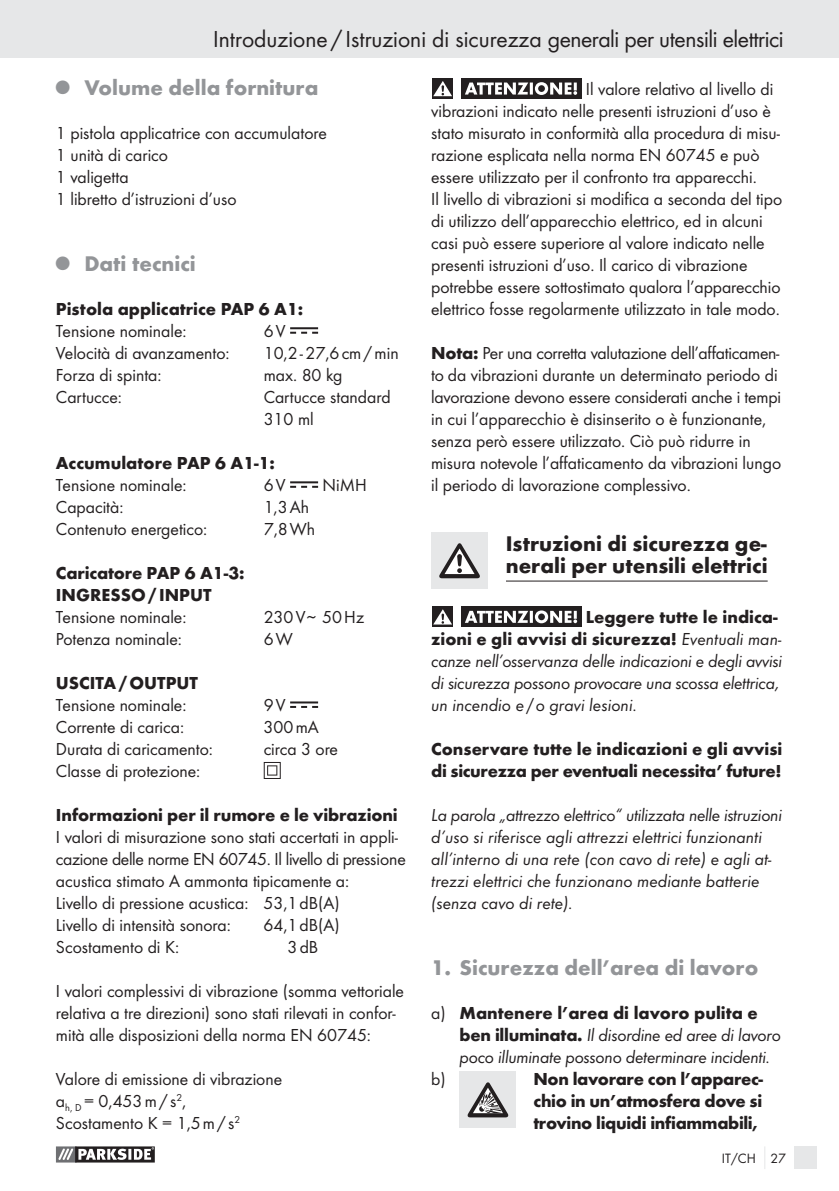
<style>
.page{position:relative;width:839px;height:1191px;background:#fff}
.page>*{position:absolute;margin:0;border:0;box-sizing:border-box;transform-origin:0 0}
.t1{font:24px "Futura Boo";color:#231f20}
.t2{font:700 22px "Futura";color:#939598}
.t3{font:700 22px/22px "Futura";color:#231f20}
.t4{font:18px/22px "Futura Boo";color:#231f20}
.t5{font:18px/22px "Futura Boo Obl";letter-spacing:-.015em;color:#231f20}
.t6{font:700 18px/22px "Futura";color:#231f20}
.t7{font:14px "Futura Boo";color:#231f20}
.s1{font-family:"Futura";font-weight:700}
.s2{font-family:"Futura Boo Obl";font-weight:400}
.s3{font-family:"Futura Boo";font-weight:400}
</style>
<div class="page">
<div style="left:0;top:0;width:838px;height:57px;background:#e6e7e8"></div>
<div style="left:793px;top:1146px;width:23px;height:22px;background:#e6e7e8"></div>
<svg style="left:764px;top:1147px;width:1px;height:21px"></svg>
<svg style="left:56px;top:1162px;width:99px;height:1px"></svg>
<svg style="left:56px;top:1146px;width:99px;height:16px"></svg>
<hr style="left:290px;top:327px;width:28px;height:2px;background:#231f20">
<svg style="left:290px;top:332px;width:28px;height:2px"></svg>
<hr style="left:290px;top:481px;width:28px;height:2px;background:#231f20">
<svg style="left:290px;top:486px;width:28px;height:2px"></svg>
<hr style="left:290px;top:701px;width:28px;height:2px;background:#231f20">
<svg style="left:290px;top:706px;width:28px;height:2px"></svg>
<svg style="left:263px;top:762px;width:17px;height:17px"></svg>
<hr style="left:505px;top:580px;width:262px;height:1px;background:#231f20">
<svg style="left:432px;top:78px;width:21px;height:21px"></svg>
<svg style="left:433px;top:81px;width:19px;height:15px"></svg>
<div style="left:460px;top:78px;width:121px;height:21px;background:#231f20"></div>
<svg style="left:465px;top:82px;width:112px;height:13px"></svg>
<div style="left:431px;top:532px;width:56px;height:57px;background:#e6e7e8"></div>
<svg style="left:439px;top:543px;width:40px;height:35px"></svg>
<svg style="left:432px;top:606px;width:21px;height:21px"></svg>
<svg style="left:433px;top:609px;width:19px;height:15px"></svg>
<div style="left:460px;top:606px;width:121px;height:21px;background:#231f20"></div>
<svg style="left:465px;top:610px;width:112px;height:13px"></svg>
<div style="left:459px;top:1071px;width:57px;height:57px;background:#e6e7e8"></div>
<svg style="left:467px;top:1082px;width:41px;height:35px"></svg>
<h1 class="t1" style="left:213px;top:28px;width:571px">Introduzione / Istruzioni di sicurezza generali per utensili elettrici</h1>
<p class="t2" style="left:56px;top:79px;width:264px"><sup>-</sup> Volume della fornitura</p>
<p class="t4" style="left:56px;top:122px;width:272px">1 pistola applicatrice con accumulatore<br>1 unità di carico<br>1 valigetta<br>1 libretto d’istruzioni d’uso</p>
<p class="t2" style="left:56px;top:255px;width:141px"><sup>-</sup> Dati tecnici</p>
<p class="t6" style="left:56px;top:299px;width:249px">Pistola applicatrice PAP 6 A1:</p>
<p class="t4" style="left:56px;top:320px;width:132px">Tensione nominale:</p>
<p class="t4" style="left:263px;top:320px;width:23px">6 V</p>
<p class="t4" style="left:56px;top:342px;width:175px">Velocità di avanzamento:</p>
<p class="t4" style="left:263px;top:342px;width:136px">10,2 - 27,6 cm / min</p>
<p class="t4" style="left:56px;top:364px;width:107px">Forza di spinta:</p>
<p class="t4" style="left:263px;top:364px;width:80px">max. 80 kg</p>
<p class="t4" style="left:56px;top:386px;width:68px">Cartucce:</p>
<p class="t4" style="left:263px;top:386px;width:128px">Cartucce standard<br>310 ml</p>
<p class="t6" style="left:56px;top:453px;width:220px">Accumulatore PAP 6 A1-1:</p>
<p class="t4" style="left:56px;top:474px;width:132px">Tensione nominale:</p>
<p class="t4" style="left:263px;top:474px;width:23px">6 V</p>
<p class="t4" style="left:322px;top:474px;width:46px">NiMH</p>
<p class="t4" style="left:56px;top:496px;width:69px">Capacità:</p>
<p class="t4" style="left:263px;top:496px;width:47px">1,3 Ah</p>
<p class="t4" style="left:56px;top:518px;width:153px">Contenuto energetico:</p>
<p class="t4" style="left:263px;top:518px;width:53px">7,8 Wh</p>
<p class="t6" style="left:56px;top:563px;width:190px">Caricatore PAP 6 A1-3:<br>INGRESSO / INPUT</p>
<p class="t4" style="left:56px;top:606px;width:132px">Tensione nominale:</p>
<p class="t4" style="left:263px;top:606px;width:102px">230 V~ 50 Hz</p>
<p class="t4" style="left:56px;top:628px;width:127px">Potenza nominale:</p>
<p class="t4" style="left:263px;top:628px;width:31px">6 W</p>
<p class="t6" style="left:56px;top:673px;width:143px">USCITA / OUTPUT</p>
<p class="t4" style="left:56px;top:694px;width:132px">Tensione nominale:</p>
<p class="t4" style="left:263px;top:694px;width:23px">9 V</p>
<p class="t4" style="left:56px;top:716px;width:130px">Corrente di carica:</p>
<p class="t4" style="left:263px;top:716px;width:57px">300 mA</p>
<p class="t4" style="left:56px;top:738px;width:158px">Durata di caricamento:</p>
<p class="t4" style="left:263px;top:738px;width:76px">circa 3 ore</p>
<p class="t4" style="left:56px;top:760px;width:146px">Classe di protezione:</p>
<p class="t6" style="left:56px;top:805px;width:343px">Informazioni per il rumore e le vibrazioni</p>
<p class="t4" style="left:56px;top:826px;width:351px">I valori di misurazione sono stati accertati in appli&shy;cazione delle norme EN 60745. Il livello di pressione acustica stimato A ammonta tipicamente a:<br>Livello di pressione acustica: 53,1 dB(A)<br>Livello di intensità sonora:</p>
<p class="t4" style="left:263px;top:914px;width:78px">64,1 dB(A)</p>
<p class="t4" style="left:56px;top:936px;width:125px">Scostamento di K:</p>
<p class="t4" style="left:287px;top:936px;width:32px">3 dB</p>
<p class="t4" style="left:56px;top:980px;width:349px">I valori complessivi di vibrazione (somma vettoriale relativa a tre direzioni) sono stati rilevati in confor&shy;mità alle disposizioni della norma EN 60745:</p>
<p class="t4" style="left:56px;top:1068px;width:228px">Valore di emissione di vibrazione a<sub>h,</sub> <sub>D</sub> = 0,453 m / s<sup>2</sup>,<br>Scostamento K = 1,5 m / s<sup>2</sup></p>
<p class="t4" style="left:431px;top:78px;width:352px;text-indent:155px">Il valore relativo al livello di vibrazioni indicato nelle presenti istruzioni d’uso è stato misurato in conformità alla procedura di misu&shy;razione esplicata nella norma EN 60745 e può essere utilizzato per il confronto tra apparecchi.<br>Il livello di vibrazioni si modifica a seconda del tipo di utilizzo dell’apparecchio elettrico, ed in alcuni casi può essere superiore al valore indicato nelle presenti istruzioni d’uso. Il carico di vibrazione potrebbe essere sottostimato qualora l’apparecchio elettrico fosse regolarmente utilizzato in tale modo.</p>
<p class="t4" style="left:431px;top:342px;width:351px"><span class="s1">Nota:</span> Per una corretta valutazione dell’affaticamen&shy;to da vibrazioni durante un determinato periodo di lavorazione devono essere considerati anche i tempi in cui l’apparecchio è disinserito o è funzionante, senza però essere utilizzato. Ciò può ridurre in misura notevole l’affaticamento da vibrazioni lungo il periodo di lavorazione complessivo.</p>
<p class="t3" style="left:505px;top:534px;width:263px">Istruzioni di sicurezza ge&shy;nerali per utensili elettrici</p>
<p class="t6" style="left:431px;top:607px;width:351px;text-align:right">Leggere tutte le indica-<br>zioni e gli avvisi di sicurezza! <span class="s2">Eventuali man-</span></p>
<p class="t5" style="left:431px;top:650px;width:352px">canze nell’osservanza delle indicazioni e degli avvisi di sicurezza possono provocare una scossa elettrica, un incendio e / o gravi lesioni.</p>
<p class="t6" style="left:431px;top:739px;width:352px">Conservare tutte le indicazioni e gli avvisi di sicurezza per eventuali necessita’ future!</p>
<p class="t5" style="left:431px;top:804px;width:352px">La parola „attrezzo elettrico“ utilizzata nelle istruzioni d’uso si riferisce agli attrezzi elettrici funzionanti all’interno di una rete (con cavo di rete) e agli at&shy;trezzi elettrici che funzionano mediante batterie (senza cavo di rete).</p>
<p class="t2" style="left:431px;top:959px;width:328px">1. Sicurezza dell’area di lavoro</p>
<p class="t6" style="left:431px;top:1003px;width:328px"><span class="s3">a)</span> Mantenere l’area di lavoro pulita e</p>
<p class="t5" style="left:459px;top:1024px;width:323px"><span class="s1">ben illuminata.</span> Il disordine ed aree di lavoro poco illuminate possono determinare incidenti.</p>
<p class="t4" style="left:431px;top:1068px;width:16px">b)</p>
<p class="t6" style="left:533px;top:1069px;width:231px;text-align:justify">Non lavorare con l’apparec&shy;chio in un’atmosfera dove si trovino liquidi infiammabili,</p>
<p class="t7" style="left:721px;top:1151px;width:65px">IT/CH 27</p>
</div>
